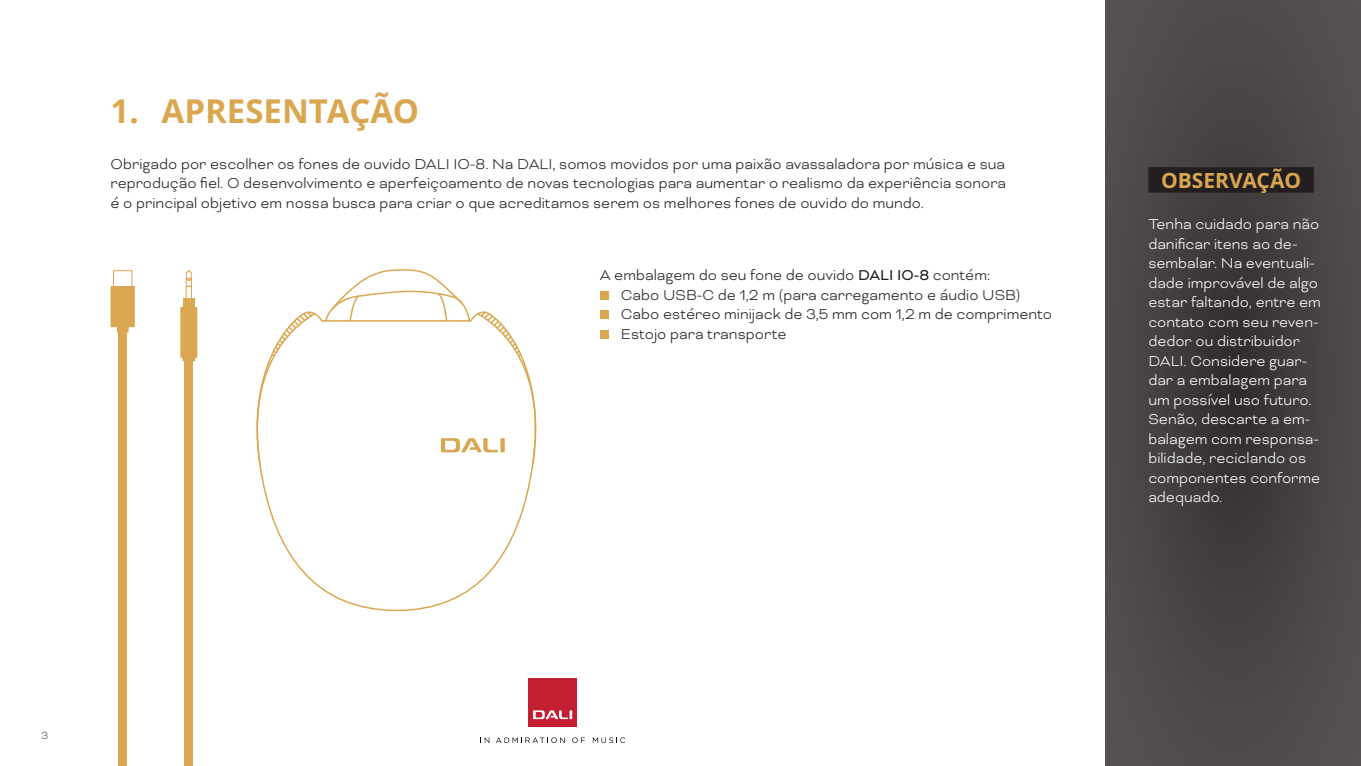
<style>
.page{position:relative;width:1361px;height:766px;background:#fff}
.page>*{position:absolute;margin:0;border:0;box-sizing:border-box;transform-origin:0 0}
.Heading_Level_1_EN{font:700 33px "Noto Sans";color:#daa750}
.Note_Heading{font:700 21px "Noto Sans";color:#daa750}
.Body{font:300 16.5px/19.5px "Bicyclette";color:#231f20;text-align:justify}
.Note_Body{font:300 16.5px/19.5px "Bicyclette";color:#fff}
.Body_List{font:300 16.5px "Bicyclette";color:#231f20}
.t1{font:300 12px "Bicyclette";color:#575756}
.s1{font-weight:400}
</style>
<div class="page">
<svg style="left:1106px;top:0;width:255px;height:765px;background:#484444"></svg>
<div style="left:118px;top:329px;width:9px;height:436px;background:#daa750"></div>
<div style="left:117px;top:322px;width:12px;height:10px;background:#daa750"></div>
<div style="left:111px;top:286px;width:24px;height:41px;background:#daa750"></div>
<div style="left:113px;top:270px;width:19px;height:19px;border:1px solid #daa750"></div>
<div style="left:183px;top:298px;width:11px;height:11px;background:#daa750"></div>
<div style="left:182px;top:350px;width:13px;height:11px;background:#daa750"></div>
<div style="left:180px;top:307px;width:17px;height:51px;background:#daa750"></div>
<div style="left:185px;top:361px;width:8px;height:404px;background:#daa750"></div>
<div style="left:186px;top:278px;width:6px;height:22px;border:1px solid #daa750"></div>
<svg style="left:185px;top:270px;width:7px;height:17px"></svg>
<svg style="left:334px;top:269px;width:131px;height:37px"></svg>
<svg style="left:256px;top:306px;width:280px;height:305px"></svg>
<div style="left:1148px;top:167px;width:165px;height:26px;background:#231f20"></div>
<div style="left:600px;top:291px;width:8px;height:9px;background:#daa750"></div>
<div style="left:600px;top:310px;width:8px;height:9px;background:#daa750"></div>
<div style="left:600px;top:330px;width:8px;height:9px;background:#daa750"></div>
<div style="left:529px;top:678px;width:48px;height:48px;background:#c21f32"></div>
<svg style="left:533px;top:710px;width:39px;height:9px"></svg>
<svg style="left:480px;top:737px;width:9px;height:5px"></svg>
<svg style="left:496px;top:737px;width:69px;height:5px"></svg>
<svg style="left:572px;top:737px;width:13px;height:5px"></svg>
<svg style="left:593px;top:737px;width:32px;height:5px"></svg>
<p class="Heading_Level_1_EN" style="left:111px;top:88px;width:310px">1. APRESENTAÇÃO</p>
<p class="Body" style="left:111px;top:154px;width:897px">Obrigado por escolher os fones de ouvido DALI IO-8. Na DALI, somos movidos por uma paixão avassaladora por música e sua reprodução fiel. O desenvolvimento e aperfeiçoamento de novas tecnologias para aumentar o realismo da experiência sonora é o principal objetivo em nossa busca para criar o que acreditamos serem os melhores fones de ouvido do mundo.</p>
<p class="Note_Heading" style="left:1161px;top:166px;width:141px">OBSERVAÇÃO</p>
<p class="Note_Body" style="left:1148px;top:214px;width:174px">Tenha cuidado para não danificar itens ao de&shy;sembalar. Na eventuali&shy;dade improvável de algo estar faltando, entre em contato com seu reven&shy;dedor ou distribuidor<br>DALI. Considere guar&shy;dar a embalagem para um possível uso futuro.<br>Senão, descarte a em&shy;balagem com responsa&shy;bilidade, reciclando os componentes conforme adequado.</p>
<p class="Body" style="left:600px;top:265px;width:392px">A embalagem do seu fone de ouvido <span class="s1">DALI IO-8</span> contém:</p>
<p class="Body_List" style="left:621px;top:285px;width:401px">Cabo USB-C de 1,2 m (para carregamento e áudio USB)</p>
<p class="Body_List" style="left:621px;top:305px;width:433px">Cabo estéreo minijack de 3,5 mm com 1,2 m de comprimento</p>
<p class="Body_List" style="left:621px;top:324px;width:167px">Estojo para transporte</p>
<p class="t1" style="left:41px;top:728px;width:9px">3</p>
</div>
